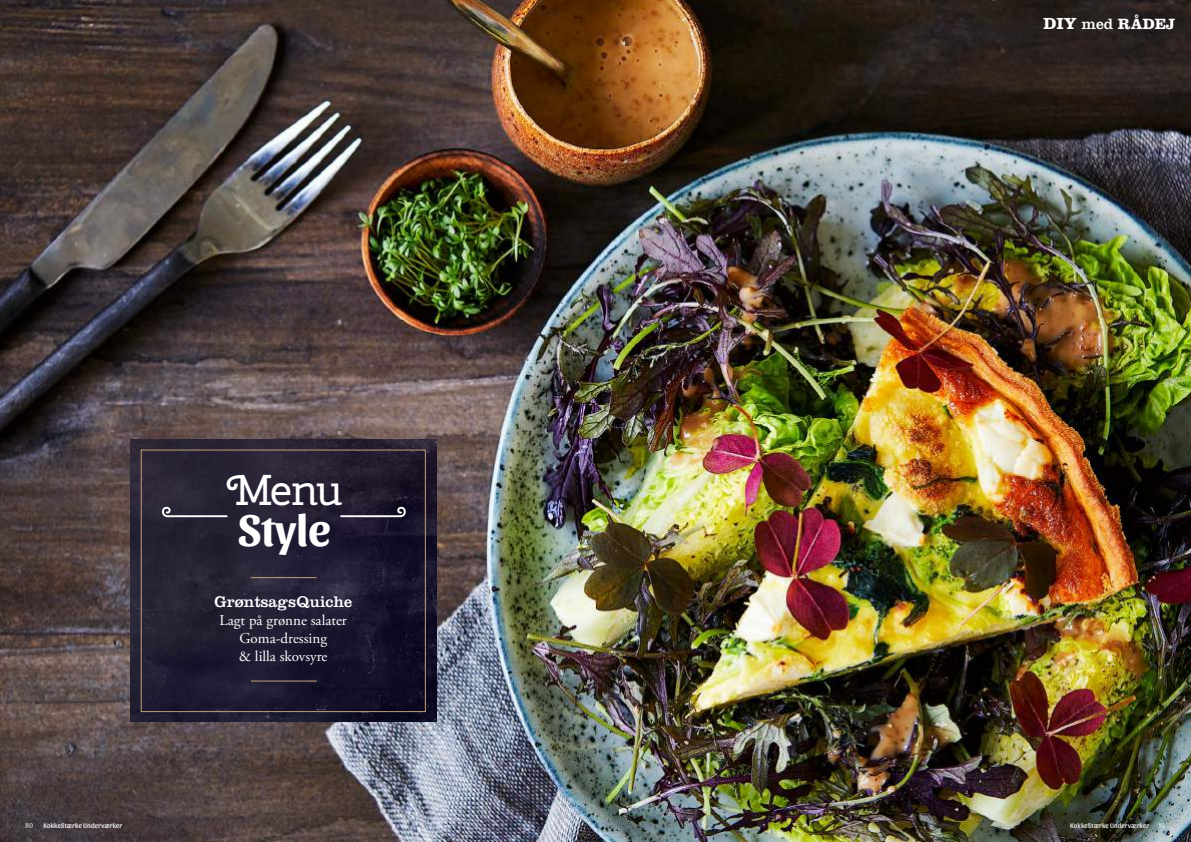
<style>
.page{position:relative;width:1191px;height:842px;background:#fff}
.page>*{position:absolute;margin:0;border:0;box-sizing:border-box;transform-origin:0 0}
.t1{font:700 45.5px "Sansita";letter-spacing:-.01em;color:#fff}
.t2{font:43px "Cherry Swash";color:#fff}
.t3{font:16px "Clarendon";color:#fff}
.t4{font:700 15.4px "Clarendon";color:#fff}
.t5{font:15px/18px "Adobe Garamond Pro";color:#fff;text-align:center}
.t6{font:8px "Adobe Garamond Pro";color:#fff}
.t7{font:7px "Sansita";letter-spacing:.02em;color:#fff}
.s1{font-size:16.7px}
.s2{font-weight:400}
.s3{font-family:"Adobe Garamond Pro";font-size:8px}
</style>
<div class="page">
<img style="left:0;top:0;width:1191px;height:842px">
<img style="left:130px;top:439px;width:306px;height:283px">
<div style="left:141px;top:450px;width:285px;height:262px;border:1px solid #c5a077"></div>
<svg style="left:162px;top:506px;width:67px;height:12px"></svg>
<svg style="left:339px;top:506px;width:67px;height:12px"></svg>
<hr style="left:251px;top:577px;width:66px;height:1px;background:#c5a077">
<hr style="left:251px;top:681px;width:66px;height:1px;background:#c5a077">
<h2 class="t2" style="left:227px;top:462px;width:117px">Menu</h2>
<h1 class="t1" style="left:238px;top:503px;width:94px">Style</h1>
<h3 class="t3" style="left:214px;top:592px;width:139px">GrøntsagsQuiche</h3>
<h3 class="t5" style="left:220px;top:611px;width:129px">Lagt på grønne salater<br>Goma-dressing<br>&amp; lilla skovsyre</h3>
<h3 class="t4" style="left:1043px;top:14px;width:133px"><span class="s1">DIY</span> <span class="s2">med</span> RÅDEJ</h3>
<p class="t6" style="left:25px;top:821px;width:10px">80</p>
<p class="t7" style="left:43px;top:822px;width:80px">KokkeStærke Underværker</p>
<p class="t7" style="left:1070px;top:822px;width:97px">KokkeStærke Underværker <span class="s3">81</span></p>
</div>
